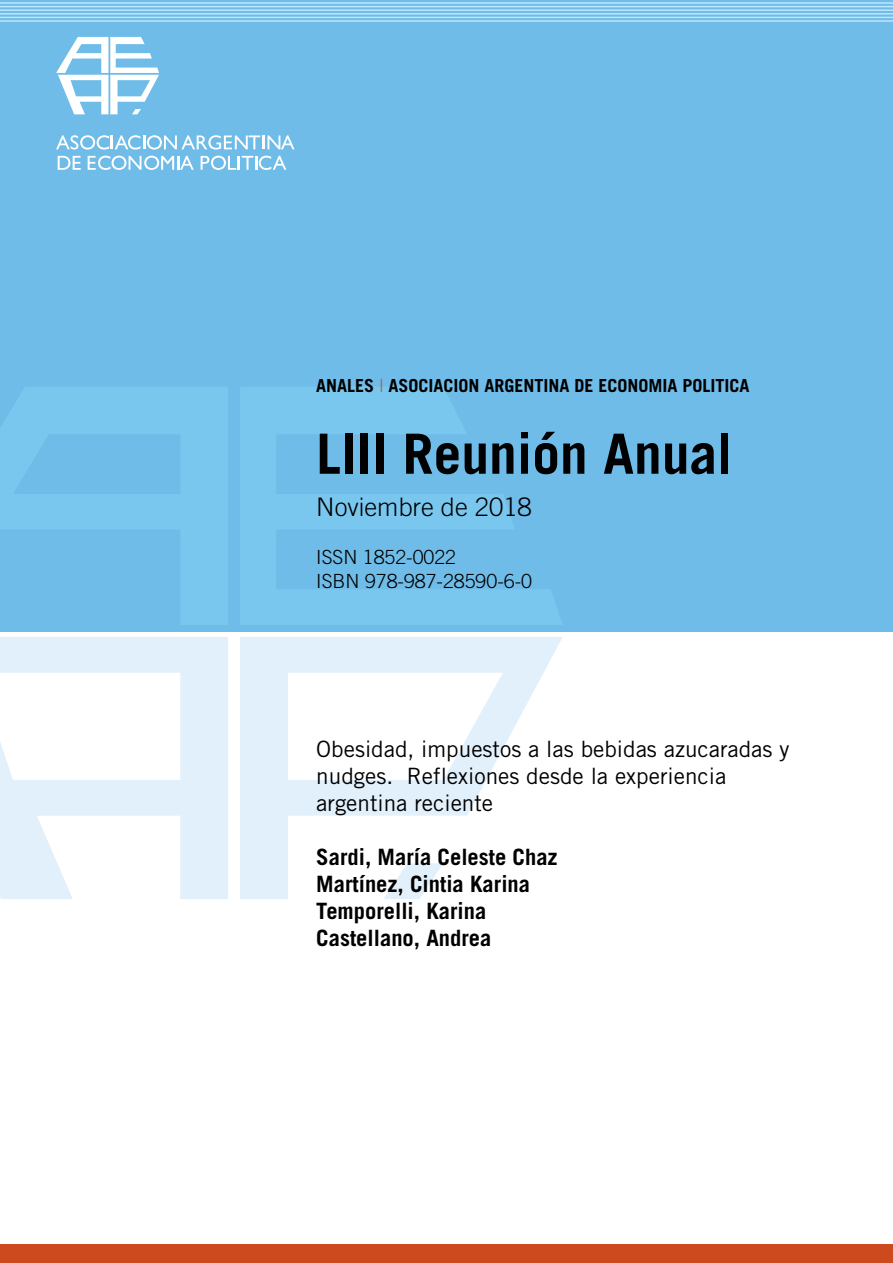
<style>
.page{position:relative;width:893px;height:1263px;background:#fff}
.page>*{position:absolute;margin:0;border:0;box-sizing:border-box;transform-origin:0 0}
.t1{font:700 55.5px "Trade Gothic";color:#000}
.t2{font:300 25.5px "Trade Gothic";color:#000}
.t3{font:22.5px/27px "Trade Gothic";color:#000}
.t4{font:700 22.5px/27px "Trade Gothic";color:#000}
.t5{font:300 19.5px/23.4px "Trade Gothic";color:#000}
.t6{font:700 18px "Trade Gothic";color:#000}
.s1{font-weight:300;color:#cd491e}
</style>
<div class="page">
<div style="left:0;top:0;width:893px;height:632px;background:#6fbce8"></div>
<svg style="left:56px;top:37px;width:103px;height:77px"></svg>
<svg style="left:56px;top:135px;width:239px;height:15px"></svg>
<svg style="left:58px;top:156px;width:23px;height:14px"></svg>
<svg style="left:88px;top:156px;width:106px;height:14px"></svg>
<svg style="left:201px;top:156px;width:85px;height:14px"></svg>
<svg style="left:0;top:387px;width:228px;height:238px;fill:#79c7ef"></svg>
<svg style="left:241px;top:387px;width:321px;height:238px"></svg>
<svg style="left:240px;top:637px;width:323px;height:262px"></svg>
<svg style="left:0;top:637px;width:228px;height:262px;fill:#eaf4fc"></svg>
<svg style="left:383px;top:863px;width:60px;height:36px"></svg>
<hr style="left:0;top:20px;width:893px;height:2px;background:#bee7fb">
<hr style="left:0;top:17px;width:893px;height:1px;background:#bee7fb">
<hr style="left:0;top:13px;width:893px;height:2px;background:#bee7fb">
<hr style="left:0;top:9px;width:893px;height:2px;background:#bee7fb">
<hr style="left:0;top:6px;width:893px;height:1px;background:#bee7fb">
<hr style="left:0;top:2px;width:893px;height:2px;background:#bee7fb">
<div style="left:0;top:1245px;width:893px;height:18px;background:#cd491e"></div>
<p class="t6" style="left:316px;top:374px;width:435px">ANALES <span class="s1">|</span> ASOCIACION ARGENTINA DE ECONOMIA POLITICA</p>
<h1 class="t1" style="left:316px;top:420px;width:418px">LIII Reunión Anual</h1>
<p class="t2" style="left:316px;top:491px;width:217px">Noviembre de 2018</p>
<p class="t5" style="left:316px;top:545px;width:217px">ISSN 1852-0022<br>ISBN 978-987-28590-6-0</p>
<p class="t3" style="left:316px;top:735px;width:475px">Obesidad, impuestos a las bebidas azucaradas y nudges. Reflexiones desde la experiencia argentina reciente</p>
<p class="t4" style="left:316px;top:843px;width:243px">Sardi, María Celeste Chaz<br>Martínez, Cintia Karina<br>Temporelli, Karina<br>Castellano, Andrea</p>
</div>
